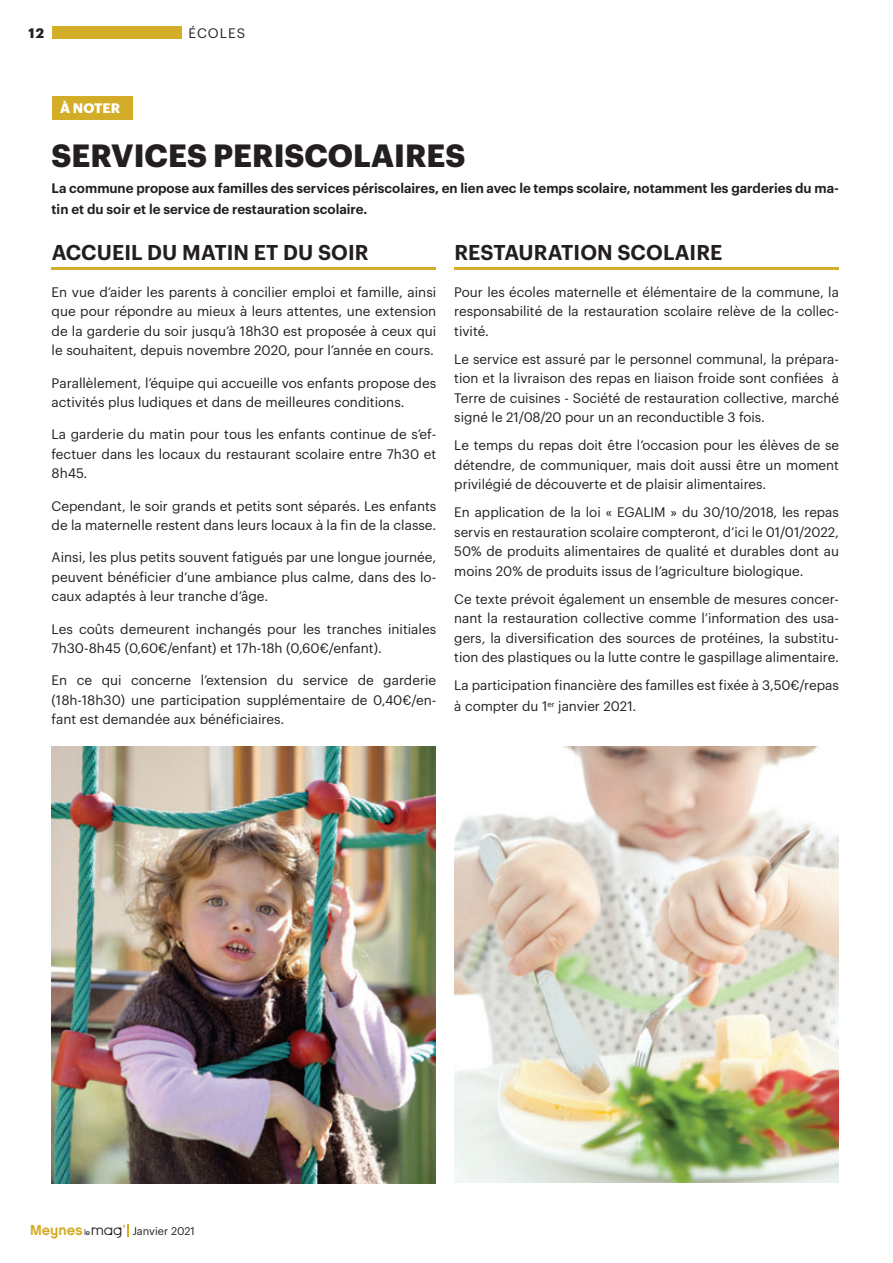
<style>
.page{position:relative;width:893px;height:1263px;background:#fff}
.page>*{position:absolute;margin:0;border:0;box-sizing:border-box;transform-origin:0 0}
.t1{font:700 31.5px "Graphik";color:#231f20}
.t2{font:600 21px "Graphik";letter-spacing:.005em;color:#231f20}
.t3{font:13.5px/19.5px "Graphik";color:#231f20;text-align:justify}
.t4{font:600 13.5px/21px "Graphik";color:#231f20}
.t5{font:700 13.5px "Graphik";color:#fff}
.t6{font:700 13.5px "Graphik";color:#231f20}
.t7{font:10.95px "Graphik";color:#231f20}
.s1{font-family:"Chalet New York Nineteen Eighty";font-size:14.4px;color:#d4ad28}
.s2{font-family:"Harry Plain";font-size:7.95px}
.s3{font-family:"Seraphic Organism";font-size:13.5px}
</style>
<div class="page">
<div style="left:52px;top:26px;width:130px;height:13px;background:#d4ad28"></div>
<svg style="left:128px;top:1224px;width:1px;height:13px"></svg>
<div style="left:52px;top:96px;width:80px;height:24px;background:#d4ad28"></div>
<hr style="left:52px;top:267px;width:384px;height:2px;background:#d4ad28">
<hr style="left:454px;top:267px;width:385px;height:2px;background:#d4ad28">
<img style="left:455px;top:747px;width:384px;height:436px">
<img style="left:52px;top:746px;width:384px;height:437px">
<p class="t6" style="left:29px;top:23px;width:17px">12</p>
<p class="t3" style="left:189px;top:22px;width:58px">ÉCOLES</p>
<p class="t5" style="left:60px;top:98px;width:61px">À NOTER</p>
<h1 class="t1" style="left:52px;top:132px;width:415px">SERVICES PERISCOLAIRES</h1>
<p class="t4" style="left:52px;top:176px;width:789px">La commune propose aux familles des services périscolaires, en lien avec le temps scolaire, notamment les garderies du ma&shy;tin et du soir et le service de restauration scolaire.</p>
<h2 class="t2" style="left:52px;top:237px;width:146px">Accueil du mat</h2>
<h2 class="t2" style="left:227px;top:237px;width:143px">in et du soir</h2>
<p class="t3" style="left:52px;top:281px;width:386px">En vue d’aider les parents à concilier emploi et famille, ainsi que pour répondre au mieux à leurs attentes, une extension de la garderie du soir jusqu’à 18h30 est proposée à ceux qui le souhaitent, depuis novembre 2020, pour l’année en cours.</p>
<p class="t3" style="left:52px;top:372px;width:386px">Parallèlement, l’équipe qui accueille vos enfants propose des activités plus ludiques et dans de meilleures conditions.</p>
<p class="t3" style="left:52px;top:424px;width:386px">La garderie du matin pour tous les enfants continue de s’ef&shy;fectuer dans les locaux du restaurant scolaire entre 7h30 et 8h45.</p>
<p class="t3" style="left:52px;top:495px;width:386px">Cependant, le soir grands et petits sont séparés. Les enfants de la maternelle restent dans leurs locaux à la fin de la classe.</p>
<p class="t3" style="left:52px;top:547px;width:386px">Ainsi, les plus petits souvent fatigués par une longue journée, peuvent bénéficier d’une ambiance plus calme, dans des lo&shy;caux adaptés à leur tranche d’âge.</p>
<p class="t3" style="left:52px;top:618px;width:386px">Les coûts demeurent inchangés pour les tranches initiales<br>7h30-8h45 (0,60€/enfant) et 17h-18h (0,60€/enfant).</p>
<p class="t3" style="left:52px;top:670px;width:386px">En ce qui concerne l’extension du service de garderie (18h-18h30) une participation supplémentaire de 0,40€/en&shy;fant est demandée aux bénéficiaires.</p>
<h2 class="t2" style="left:454px;top:237px;width:267px">Resta uration scolaire</h2>
<p class="t3" style="left:454px;top:281px;width:386px">Pour les écoles maternelle et élémentaire de la commune, la responsabilité de la restauration scolaire relève de la collec&shy;tivité.</p>
<p class="t3" style="left:454px;top:348px;width:386px">Le service est assuré par le personnel communal, la prépara&shy;tion et la livraison des repas en liaison froide sont confiées à Terre de cuisines - Société de restauration collective, marché signé le 21/08/20 pour un an reconductible 3 fois.</p>
<p class="t3" style="left:454px;top:435px;width:386px">Le temps du repas doit être l’occasion pour les élèves de se détendre, de communiquer, mais doit aussi être un moment privilégié de découverte et de plaisir alimentaires.</p>
<p class="t3" style="left:454px;top:502px;width:386px">En application de la loi « EGALIM » du 30/10/2018, les repas servis en restauration scolaire compteront, d’ici le 01/01/2022, 50% de produits alimentaires de qualité et durables dont au moins 20% de produits issus de l’agriculture biologique.</p>
<p class="t3" style="left:454px;top:588px;width:386px">Ce texte prévoit également un ensemble de mesures concer&shy;nant la restauration collective comme l’information des usa&shy;gers, la diversification des sources de protéines, la substitu&shy;tion des plastiques ou la lutte contre le gaspillage alimentaire.</p>
<p class="t3" style="left:454px;top:674px;width:386px;line-height:21px">La participation financière des familles est fixée à 3,50€/repas à compter du 1<sup>er</sup> janvier 2021.</p>
<p class="t7" style="left:30px;top:1222px;width:166px"><span class="s1">Meynes</span> <span class="s2">le</span><span class="s3">Mag</span><sup>’</sup> Janvier 2021</p>
</div>
